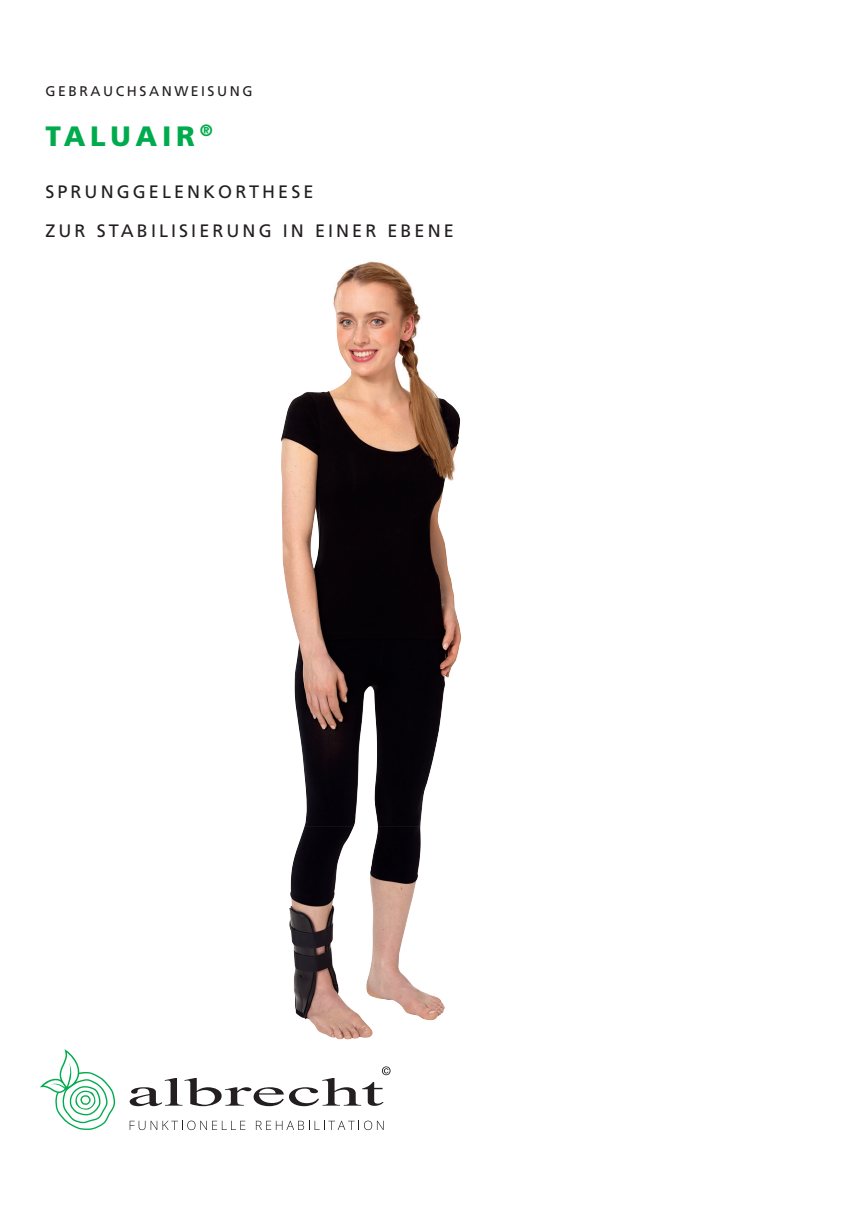
<style>
.page{position:relative;width:857px;height:1225px;background:#fff}
.page>*{position:absolute;margin:0;border:0;box-sizing:border-box;transform-origin:0 0}
.t1{font:900 28px "Frutiger LT Std";letter-spacing:.17em;color:#00ab4d}
.t2{font:18px/39.4px "Frutiger LT Std";letter-spacing:.17em;color:#231f20}
.t3{font:14px "Frutiger LT Std";letter-spacing:.18em;color:#231f20}
</style>
<div class="page">
<svg style="left:40px;top:1049px;width:75px;height:81px"></svg>
<svg style="left:130px;top:1120px;width:115px;height:10px"></svg>
<svg style="left:256px;top:1120px;width:127px;height:10px"></svg>
<svg style="left:130px;top:1078px;width:153px;height:28px"></svg>
<svg style="left:289px;top:1066px;width:101px;height:40px"></svg>
<img style="left:281px;top:261px;width:180px;height:565px">
<img style="left:301px;top:826px;width:143px;height:194px">
<p class="t3" style="left:45px;top:82px;width:208px">GEBRAUCHSANWEISUNG</p>
<h1 class="t1" style="left:45px;top:119px;width:169px">TALUAIR <sup>®</sup></h1>
<p class="t2" style="left:45px;top:172px;width:409px">SPRUNGGELENKORTHESE<br>ZUR STABILISIERUNG IN EINER EBENE</p>
</div>
